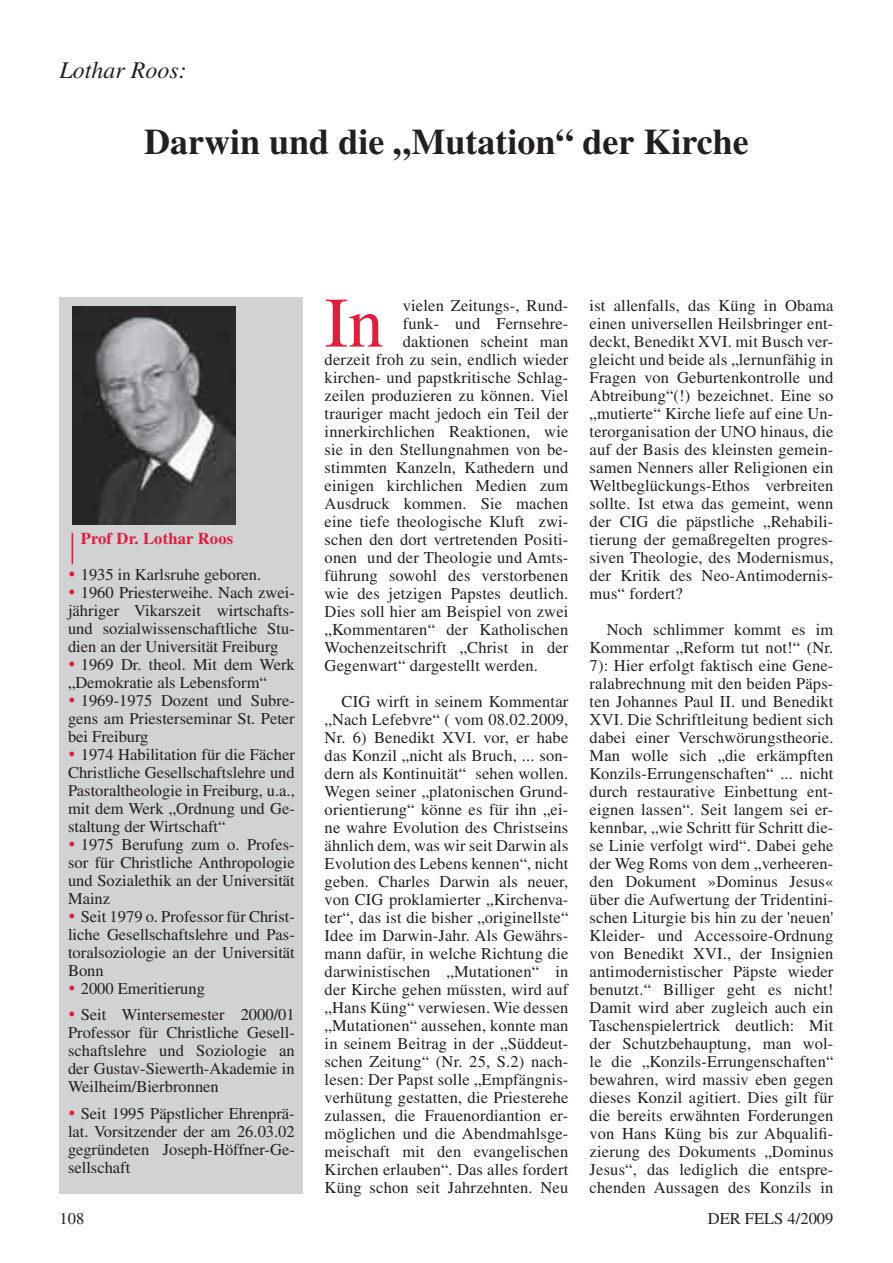
<style>
.page{position:relative;width:893px;height:1263px;background:#fff}
.page>*{position:absolute;margin:0;border:0;box-sizing:border-box;transform-origin:0 0}
.t1{font:70.95px "Times";color:#e41c3b}
.t2{font:700 36px "Times";color:#231f20}
.t3{font:italic 24px "Times";color:#231f20}
.t4{font:16.5px/18px "Times";letter-spacing:.01em;color:#231f20;text-align:justify}
.t5{font:700 16.5px "Times";letter-spacing:.01em;color:#e41c3b}
.s1{color:#e41c3b}
</style>
<div class="page">
<div style="left:60px;top:298px;width:243px;height:896px;background:#d1d2d4"></div>
<img style="left:73px;top:307px;width:162px;height:218px">
<hr style="left:72px;top:533px;width:1px;height:31px;background:#e41c3b">
<h3 class="t3" style="left:60px;top:57px;width:129px">Lothar Roos:</h3>
<h2 class="t2" style="left:144px;top:120px;width:606px">Darwin und die „Mutation“ der Kirche</h2>
<p class="t5" style="left:81px;top:528px;width:154px">Prof Dr. Lothar Roos</p>
<p class="t4" style="left:68px;top:565px;width:195px"><span class="s1">•</span> 1935 in Karlsruhe geboren.</p>
<p class="t4" style="left:68px;top:583px;width:228px"><span class="s1">•</span> 1960 Priesterweihe. Nach zwei&shy;jähriger Vikarszeit wirtschafts&shy;und sozialwissenschaftliche Stu&shy;dien an der Universität Freiburg</p>
<p class="t4" style="left:68px;top:655px;width:228px"><span class="s1">•</span> 1969 Dr. theol. Mit dem Werk „Demokratie als Lebensform“</p>
<p class="t4" style="left:68px;top:691px;width:228px"><span class="s1">•</span> 1969-1975 Dozent und Subre&shy;gens am Priesterseminar St. Peter bei Freiburg</p>
<p class="t4" style="left:68px;top:745px;width:228px"><span class="s1">•</span> 1974 Habilitation für die Fächer Christliche Gesellschaftslehre und Pastoraltheologie in Freiburg, u.a., mit dem Werk „Ordnung und Ge&shy;staltung der Wirtschaft“</p>
<p class="t4" style="left:68px;top:835px;width:228px"><span class="s1">•</span> 1975 Berufung zum o. Profes&shy;sor für Christliche Anthropologie und Sozialethik an der Universität Mainz</p>
<p class="t4" style="left:68px;top:907px;width:228px"><span class="s1">•</span> Seit 1979 o. Professor für Christ&shy;liche Gesellschaftslehre und Pas&shy;toralsoziologie an der Universität Bonn</p>
<p class="t4" style="left:68px;top:979px;width:138px"><span class="s1">•</span> 2000 Emeritierung</p>
<p class="t4" style="left:68px;top:1006px;width:228px"><span class="s1">•</span> Seit Wintersemester 2000/01<br>Professor für Christliche Gesell&shy;schaftslehre und Soziologie an der Gustav-Siewerth-Akademie in Weilheim/Bierbronnen</p>
<p class="t4" style="left:68px;top:1104px;width:228px"><span class="s1">•</span> Seit 1995 Päpstlicher Ehrenprä&shy;lat. Vorsitzender der am 26.03.02 gegründeten Joseph-Höffner-Ge&shy;sellschaft</p>
<h1 class="t1" style="left:325px;top:283px;width:61px">In</h1>
<p class="t4" style="left:403px;top:296px;width:167px">vielen Zeitungs-, Rund-</p>
<p class="t4" style="left:403px;top:314px;width:167px">funk- und Fernsehre-</p>
<p class="t4" style="left:403px;top:332px;width:167px">daktionen scheint man</p>
<p class="t4" style="left:325px;top:350px;width:245px">derzeit froh zu sein, endlich wieder</p>
<p class="t4" style="left:325px;top:368px;width:245px">kirchen- und papstkritische Schlag-</p>
<p class="t4" style="left:325px;top:386px;width:245px">zeilen produzieren zu können. Viel</p>
<p class="t4" style="left:325px;top:404px;width:245px">trauriger macht jedoch ein Teil der</p>
<p class="t4" style="left:325px;top:422px;width:245px">innerkirchlichen Reaktionen, wie</p>
<p class="t4" style="left:325px;top:440px;width:245px">sie in den Stellungnahmen von be-</p>
<p class="t4" style="left:325px;top:458px;width:245px">stimmten Kanzeln, Kathedern und</p>
<p class="t4" style="left:325px;top:476px;width:245px">einigen kirchlichen Medien zum</p>
<p class="t4" style="left:325px;top:494px;width:245px">Ausdruck kommen. Sie machen</p>
<p class="t4" style="left:325px;top:512px;width:245px">eine tiefe theologische Kluft zwi-</p>
<p class="t4" style="left:325px;top:530px;width:245px">schen den dort vertretenden Positi-</p>
<p class="t4" style="left:325px;top:548px;width:245px">onen und der Theologie und Amts-</p>
<p class="t4" style="left:325px;top:566px;width:245px">führung sowohl des verstorbenen</p>
<p class="t4" style="left:325px;top:584px;width:245px">wie des jetzigen Papstes deutlich.</p>
<p class="t4" style="left:325px;top:602px;width:245px">Dies soll hier am Beispiel von zwei</p>
<p class="t4" style="left:325px;top:620px;width:245px">„Kommentaren“ der Katholischen</p>
<p class="t4" style="left:325px;top:638px;width:245px">Wochenzeitschrift „Christ in der</p>
<p class="t4" style="left:325px;top:656px;width:215px">Gegenwart“ dargestellt werden.</p>
<p class="t4" style="left:325px;top:692px;width:245px;text-indent:17px">CIG wirft in seinem Kommentar „Nach Lefebvre“ ( vom 08.02.2009, Nr. 6) Benedikt XVI. vor, er habe das Konzil „nicht als Bruch, ... son&shy;dern als Kontinuität“ sehen wollen.<br>Wegen seiner „platonischen Grund&shy;orientierung“ könne es für ihn „ei&shy;ne wahre Evolution des Christseins ähnlich dem, was wir seit Darwin als Evolution des Lebens kennen“, nicht geben. Charles Darwin als neuer, von CIG proklamierter „Kirchenva&shy;ter“, das ist die bisher „originellste“ Idee im Darwin-Jahr. Als Gewährs&shy;mann dafür, in welche Richtung die darwinistischen „Mutationen“ in der Kirche gehen müssten, wird auf „Hans Küng“ verwiesen. Wie dessen „Mutationen“ aussehen, konnte man in seinem Beitrag in der „Süddeut&shy;schen Zeitung“ (Nr. 25, S.2) nach&shy;lesen: Der Papst solle „Empfängnis&shy;verhütung gestatten, die Priesterehe zulassen, die Frauenordiantion er&shy;möglichen und die Abendmahlsge&shy;meischaft mit den evangelischen Kirchen erlauben“. Das alles fordert Küng schon seit Jahrzehnten. Neu</p>
<p class="t4" style="left:590px;top:296px;width:245px">ist allenfalls, das Küng in Obama einen universellen Heilsbringer ent&shy;deckt, Benedikt XVI. mit Busch ver&shy;gleicht und beide als „lernunfähig in Fragen von Geburtenkontrolle und Abtreibung“(!) bezeichnet. Eine so „mutierte“ Kirche liefe auf eine Un&shy;terorganisation der UNO hinaus, die auf der Basis des kleinsten gemein&shy;samen Nenners aller Religionen ein Weltbeglückungs-Ethos verbreiten sollte. Ist etwa das gemeint, wenn der CIG die päpstliche „Rehabili&shy;tierung der gemaßregelten progres&shy;siven Theologie, des Modernismus, der Kritik des Neo-Antimodernis&shy;mus“ fordert?</p>
<p class="t4" style="left:590px;top:620px;width:245px;text-indent:17px">Noch schlimmer kommt es im Kommentar „Reform tut not!“ (Nr.<br>7): Hier erfolgt faktisch eine Gene&shy;ralabrechnung mit den beiden Päps&shy;ten Johannes Paul II. und Benedikt XVI. Die Schriftleitung bedient sich dabei einer Verschwörungstheorie.<br>Man wolle sich „die erkämpften Konzils-Errungenschaften“ ... nicht durch restaurative Einbettung ent&shy;eignen lassen“. Seit langem sei er&shy;kennbar, „wie Schritt für Schritt die&shy;se Linie verfolgt wird“. Dabei gehe der Weg Roms von dem „verheeren&shy;den Dokument »Dominus Jesus« über die Aufwertung der Tridentini&shy;schen Liturgie bis hin zu der 'neuen' Kleider- und Accessoire-Ordnung von Benedikt XVI., der Insignien antimodernistischer Päpste wieder benutzt.“ Billiger geht es nicht!<br>Damit wird aber zugleich auch ein Taschenspielertrick deutlich: Mit der Schutzbehauptung, man wol&shy;le die „Konzils-Errungenschaften“ bewahren, wird massiv eben gegen dieses Konzil agitiert. Dies gilt für die bereits erwähnten Forderungen von Hans Küng bis zur Abqualifi&shy;zierung des Dokuments „Dominus Jesus“, das lediglich die entspre&shy;chenden Aussagen des Konzils in</p>
<p class="t4" style="left:60px;top:1209px;width:26px">108</p>
<p class="t4" style="left:708px;top:1209px;width:127px">DER FELS 4/2009</p>
</div>
